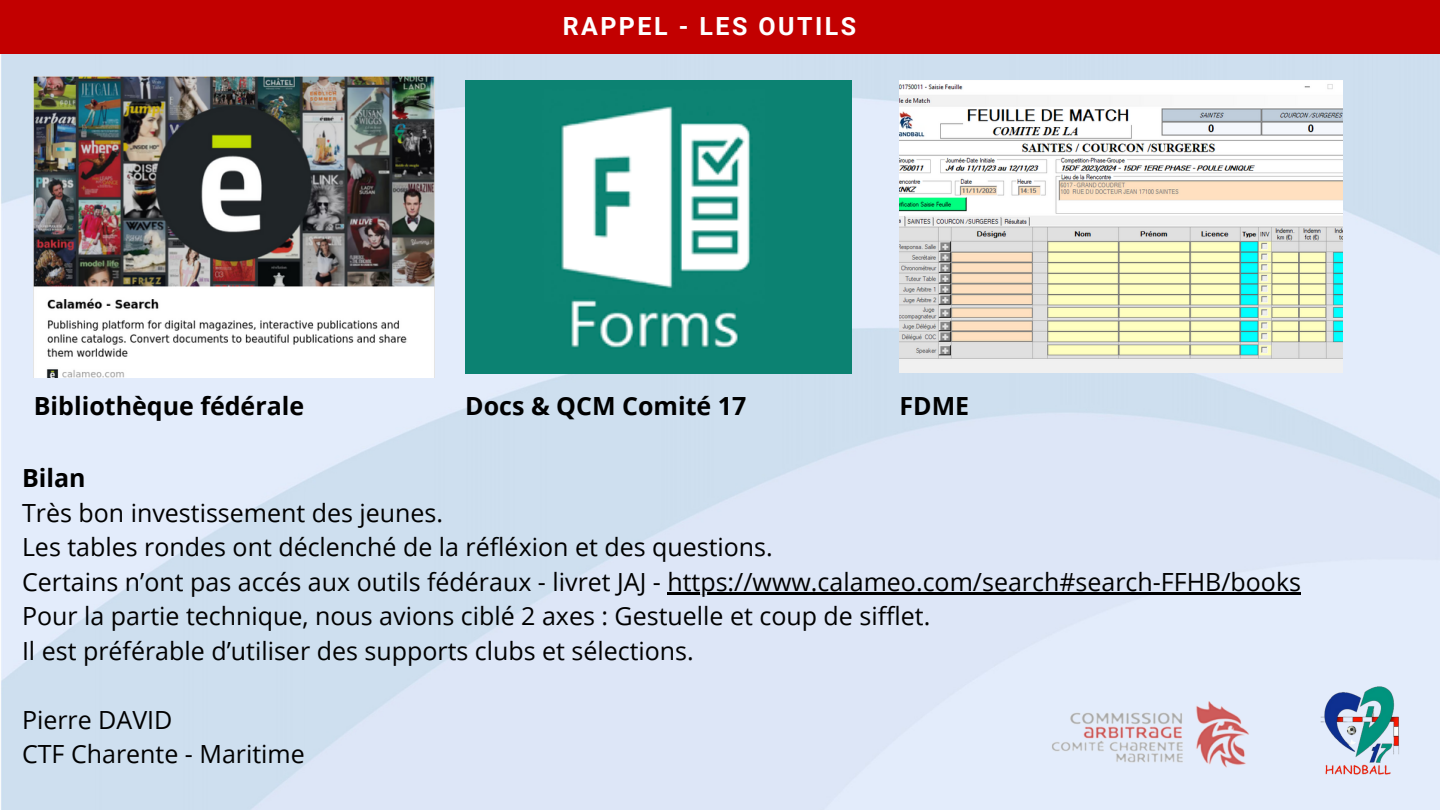
<style>
.page{position:relative;width:1440px;height:810px;background:#fff}
.page>*{position:absolute;margin:0;border:0;box-sizing:border-box;transform-origin:0 0}
.t1{font:25px "Open Sans";color:#000}
.t2{font:700 25px "Open Sans";color:#000}
.t3{font:700 25px "Roboto";letter-spacing:.1em;color:#fff}
</style>
<div class="page">
<img style="left:1px;top:54px;width:1439px;height:756px">
<div style="left:0;top:0;width:1440px;height:54px;background:#c20000"></div>
<img style="left:1025px;top:670px;width:250px;height:132px">
<img style="left:1319px;top:684px;width:80px;height:90px">
<img style="left:34px;top:76px;width:400px;height:302px">
<img style="left:465px;top:80px;width:387px;height:294px">
<hr style="left:667px;top:592px;width:634px;height:2px;background:#000">
<img style="left:900px;top:80px;width:442px;height:293px">
<h2 class="t3" style="left:563px;top:12px;width:295px">RAPPEL - LES OUTILS</h2>
<p class="t2" style="left:34px;top:388px;width:272px">Bibliothèque fédérale</p>
<h1 class="t2" style="left:465px;top:388px;width:283px">Docs &amp; QCM Comité 17</h1>
<p class="t2" style="left:900px;top:388px;width:71px">FDME</p>
<p class="t2" style="left:22px;top:460px;width:65px">Bilan</p>
<p class="t1" style="left:22px;top:495px;width:423px">Très bon investissement des jeunes.</p>
<p class="t1" style="left:22px;top:529px;width:752px">Les tables rondes ont déclenché de la réfléxion et des questions.</p>
<p class="t1" style="left:22px;top:564px;width:1281px">Certains n’ont pas accés aux outils fédéraux - livret JAJ - https://www.calameo.com/search#search-FFHB/books</p>
<p class="t1" style="left:22px;top:598px;width:910px">Pour la partie technique, nous avions ciblé 2 axes : Gestuelle et coup de sifflet.</p>
<p class="t1" style="left:22px;top:633px;width:673px">Il est préférable d’utiliser des supports clubs et sélections.</p>
<p class="t1" style="left:22px;top:702px;width:152px">Pierre DAVID</p>
<p class="t1" style="left:22px;top:736px;width:284px">CTF Charente - Maritime</p>
</div>
